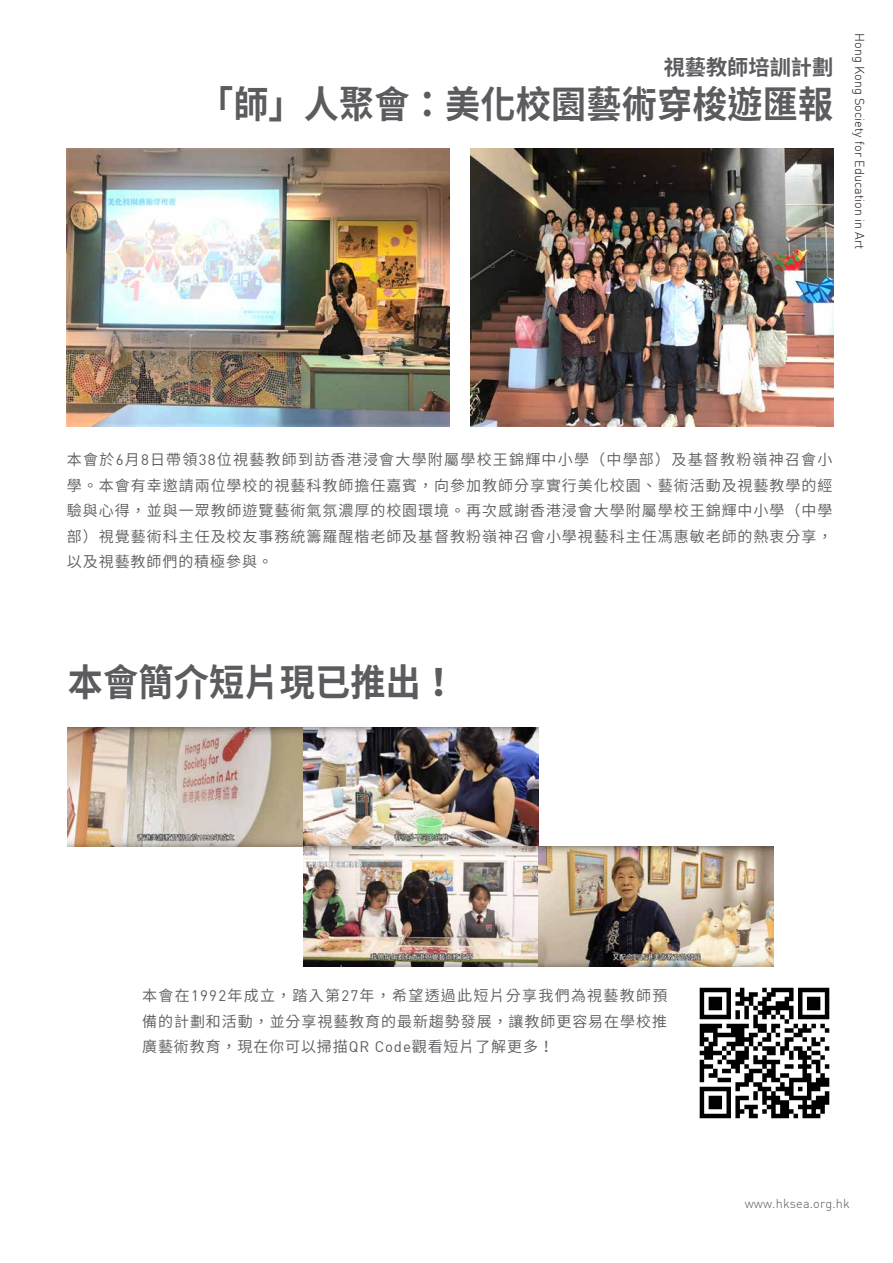
<style>
.page{position:relative;width:893px;height:1263px;background:#fff}
.page>*{position:absolute;margin:0;border:0;box-sizing:border-box;transform-origin:0 0}
.t1{font:700 37.5px "Noto Sans CJ Ktc";letter-spacing:.005em;color:#5c5b5f;scale:.94 1}
.t2{font:700 21.15px "Noto Sans CJ Ktc";color:#5c5b5f}
.t3{font:600 15px/25.5px "Noto Sans CJ Ktc";letter-spacing:.06em;color:#5c5b5f;text-align:justify}
.t4{font:300 12.75px "DIN";color:#1f140f}
.t5{font:300 12.75px "DIN";letter-spacing:.01em;color:#5c5b5f}
.s1{font-family:"DIN";font-weight:400}
</style>
<div class="page">
<img style="left:67px;top:149px;width:383px;height:278px">
<img style="left:470px;top:149px;width:363px;height:278px">
<img style="left:68px;top:728px;width:470px;height:119px">
<img style="left:303px;top:847px;width:470px;height:119px">
<img style="left:699px;top:987px;width:131px;height:132px">
<h2 class="t2" style="left:664px;top:55px;width:171px">視藝教師培訓計劃</h2>
<h1 class="t1" style="left:198px;top:83px;width:677px">「師」人聚會：美化校園藝術穿梭遊匯報</h1>
<p class="t4" style="left:867px;top:33px;width:218px;rotate:90deg">Hong Kong Society for Education in Art</p>
<p class="t3" style="left:67px;top:447px;width:767px">本會於<span class="s1">6</span>月<span class="s1">8</span>日帶領<span class="s1">38</span>位視藝教師到訪香港浸會大學附屬學校王錦輝中小學（中學部）及基督教粉嶺神召會小學。本會有幸邀請兩位學校的視藝科教師擔任嘉賓，向參加教師分享實行美化校園、藝術活動及視藝教學的經驗與心得，並與一眾教師遊覽藝術氣氛濃厚的校園環境。再次感謝香港浸會大學附屬學校王錦輝中小學（中學部）視覺藝術科主任及校友事務統籌羅醒楷老師及基督教粉嶺神召會小學視藝科主任馮惠敏老師的熱衷分享，以及視藝教師們的積極參與。</p>
<h1 class="t1" style="left:68px;top:661px;width:414px">本會簡介短片現已推出！</h1>
<p class="t3" style="left:142px;top:983px;width:527px">本會在<span class="s1">1992</span>年成立，踏入第<span class="s1">27</span>年，希望透過此短片分享我們為視藝教師預備的計劃和活動，並分享視藝教育的最新趨勢發展，讓教師更容易在學校推廣藝術教育，現在你可以掃描<span class="s1">QR Code</span>觀看短片了解更多！</p>
<p class="t5" style="left:745px;top:1196px;width:107px">www.hksea.org.hk</p>
</div>
